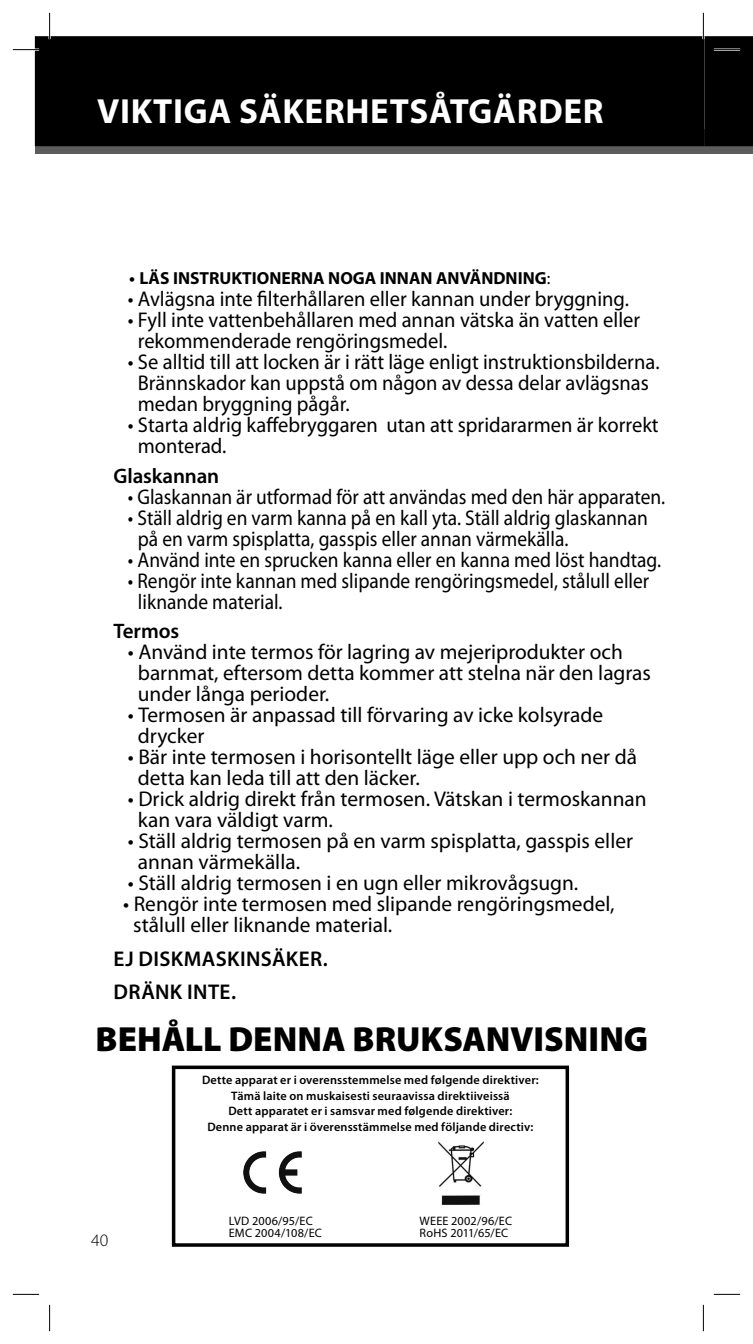
<style>
.page{position:relative;width:753px;height:1344px;background:#fff}
.page>*{position:absolute;margin:0;border:0;box-sizing:border-box;transform-origin:0 0}
.t1{font:900 35px "Myriad Pro";color:#000}
.t2{font:700 35px "Myriad Pro";letter-spacing:.02em;color:#fff}
.t3{font:21.35px/21px "Myriad Pro";color:#000}
.t4{font:21.35px/21px "Myriad Pro";color:#000;scale:.96 1}
.t5{font:21.35px/21px "Myriad Pro";color:#000;scale:.91 1}
.t6{font:600 21.35px/33.2px "Myriad Pro";letter-spacing:.02em;color:#000}
.t7{font:600 21px "Myriad Pro";letter-spacing:-.005em;color:#000}
.t8{font:700 17.5px "Myriad Pro";color:#000}
.t9{font:300 17.5px "Myriad Pro";color:#000}
.t10{font:600 12.25px/15.8px "Myriad Pro";letter-spacing:.015em;color:#000;text-align:center}
.t11{font:12.25px "Myriad Pro";letter-spacing:.01em;color:#000}
.s1{font-weight:400}
</style>
<div class="page">
<div style="left:704px;top:129px;width:49px;height:25px;background:#5c5c5c"></div>
<div style="left:35px;top:129px;width:669px;height:25px;background:#5c5c5c"></div>
<div style="left:36px;top:37px;width:667px;height:108px;background:#000"></div>
<div style="left:35px;top:36px;width:669px;height:110px;border:2px solid #000"></div>
<div style="left:172px;top:1065px;width:397px;height:181px;background:#fff;border:4px solid #000"></div>
<img style="left:438px;top:1141px;width:45px;height:63px">
<img style="left:243px;top:1151px;width:59px;height:43px">
<hr style="left:13px;top:49px;width:26px;height:2px;background:#fff">
<hr style="left:49px;top:13px;width:2px;height:26px;background:#fff">
<hr style="left:702px;top:13px;width:2px;height:26px;background:#fff">
<svg style="left:13px;top:49px;width:26px;height:1px"></svg>
<svg style="left:13px;top:1294px;width:26px;height:1px"></svg>
<svg style="left:714px;top:1294px;width:26px;height:1px"></svg>
<svg style="left:49px;top:13px;width:1px;height:26px"></svg>
<svg style="left:49px;top:1304px;width:1px;height:27px"></svg>
<svg style="left:703px;top:13px;width:50px;height:133px"></svg>
<svg style="left:703px;top:1304px;width:1px;height:27px"></svg>
<p class="t2" style="left:97px;top:92px;width:508px">VIKTIGA SÄKERHETSÅTGÄRDER</p>
<p class="t8" style="left:129px;top:268px;width:423px">• LÄS INSTRUKTIONERNA NOGA INNAN ANVÄNDNING<span class="s1">:</span></p>
<p class="t4" style="left:128px;top:289px;width:523px">• Avlägsna inte filterhållaren eller kannan under bryggning.</p>
<p class="t4" style="left:138px;top:310px;width:525px;text-indent:-10px">• Fyll inte vattenbehållaren med annan vätska än vatten eller rekommenderade rengöringsmedel.</p>
<p class="t4" style="left:138px;top:352px;width:545px;text-indent:-10px">• Se alltid till att locken är i rätt läge enligt instruktionsbilderna.<br>Brännskador kan uppstå om någon av dessa delar avlägsnas medan bryggning pågår.</p>
<p class="t4" style="left:138px;top:415px;width:544px;text-indent:-10px">• Starta aldrig kaffebryggaren utan att spridararmen är korrekt monterad.</p>
<p class="t7" style="left:113px;top:464px;width:107px">Glaskannan</p>
<p class="t5" style="left:128px;top:486px;width:592px">• Glaskannan är utformad för att användas med den här apparaten.</p>
<p class="t5" style="left:138px;top:507px;width:562px;text-indent:-10px">• Ställ aldrig en varm kanna på en kall yta. Ställ aldrig glaskannan på en varm spisplatta, gasspis eller annan värmekälla.</p>
<p class="t5" style="left:128px;top:549px;width:587px">• Använd inte en sprucken kanna eller en kanna med löst handtag.</p>
<p class="t5" style="left:138px;top:570px;width:563px;text-indent:-10px">• Rengör inte kannan med slipande rengöringsmedel, stålull eller liknande material.</p>
<p class="t7" style="left:113px;top:619px;width:67px">Termos</p>
<p class="t3" style="left:138px;top:642px;width:515px;text-indent:-10px">• Använd inte termos för lagring av mejeriprodukter och barnmat, eftersom detta kommer att stelna när den lagras under långa perioder.</p>
<p class="t3" style="left:138px;top:705px;width:467px;text-indent:-10px">• Termosen är anpassad till förvaring av icke kolsyrade drycker</p>
<p class="t3" style="left:138px;top:747px;width:501px;text-indent:-10px">• Bär inte termosen i horisontellt läge eller upp och ner då detta kan leda till att den läcker.</p>
<p class="t3" style="left:138px;top:789px;width:510px;text-indent:-10px">• Drick aldrig direkt från termosen. Vätskan i termoskannan kan vara väldigt varm.</p>
<p class="t3" style="left:138px;top:831px;width:497px;text-indent:-10px">• Ställ aldrig termosen på en varm spisplatta, gasspis eller annan värmekälla.</p>
<p class="t3" style="left:128px;top:873px;width:452px">• Ställ aldrig termosen i en ugn eller mikrovågsugn.</p>
<p class="t3" style="left:133px;top:894px;width:483px;text-indent:-10px">• Rengör inte termosen med slipande rengöringsmedel, stålull eller liknande material.</p>
<p class="t6" style="left:114px;top:942px;width:216px">EJ DISKMASKINSÄKER.<br>DRÄNK INTE.</p>
<p class="t1" style="left:96px;top:1019px;width:554px">BEHÅLL DENNA BRUKSANVISNING</p>
<p class="t9" style="left:91px;top:1230px;width:19px">40</p>
<p class="t10" style="left:202px;top:1072px;width:338px">Dette apparat er i overensstemmelse med følgende direktiver:<br>Tämä laite on muskaisesti seuraavissa direktiiveissä<br>Dett apparatet er i samsvar med følgende direktiver:<br>Denne apparat är i överensstämmelse med följande directiv:</p>
<p class="t11" style="left:229px;top:1214px;width:85px">LVD 2006/95/EC</p>
<p class="t11" style="left:419px;top:1214px;width:94px">WEEE 2002/96/EC</p>
<p class="t11" style="left:229px;top:1226px;width:95px">EMC 2004/108/EC</p>
<p class="t11" style="left:419px;top:1226px;width:90px">RoHS 2011/65/EC</p>
</div>
